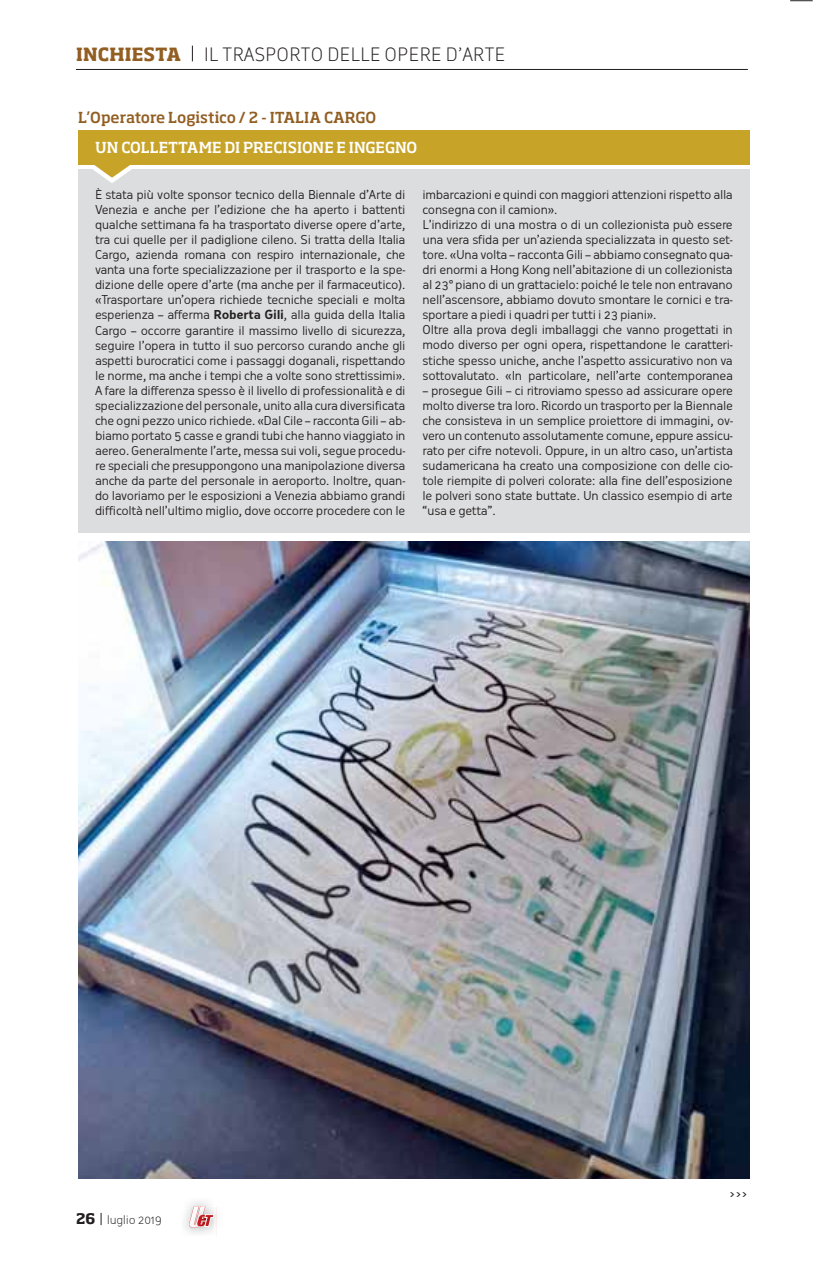
<style>
.page{position:relative;width:827px;height:1263px;background:#fff}
.page>*{position:absolute;margin:0;border:0;box-sizing:border-box;transform-origin:0 0}
.t1{font:300 18px "Oceania";color:#231f20}
.t2{font:700 18px "Soho Std";letter-spacing:.015em;color:#925e22}
.t3{font:500 15px "Soho Std";color:#925e22}
.t4{font:500 15px "Soho Std";letter-spacing:.005em;color:#fff}
.t5{font:12px/15px "Oceania";letter-spacing:-.03em;color:#231f20;text-align:justify}
.t6{font:300 11.7px "Oceania";letter-spacing:-.015em;color:#231f20}
.t7{font:500 9px "Soho Std";color:#231f20}
.s1{font-weight:700}
.s2{font-family:"Soho Std";font-weight:700;font-size:14.4px}
</style>
<div class="page">
<svg style="left:101px;top:1213px;width:1px;height:12px"></svg>
<img style="left:197px;top:1206px;width:19px;height:29px">
<svg style="left:189px;top:1206px;width:25px;height:22px"></svg>
<hr style="left:76px;top:69px;width:672px;height:1px;background:#231f20">
<img style="left:78px;top:541px;width:672px;height:638px">
<svg style="left:192px;top:46px;width:1px;height:15px"></svg>
<div style="left:78px;top:169px;width:672px;height:363px;background:#dcddde"></div>
<svg style="left:93px;top:165px;width:39px;height:18px"></svg>
<div style="left:78px;top:131px;width:672px;height:34px;background:#c7a328"></div>
<svg style="left:790px;top:0;width:23px;height:1px"></svg>
<h1 class="t2" style="left:76px;top:47px;width:106px">INCHIESTA</h1>
<h1 class="t1" style="left:204px;top:48px;width:303px">IL TRASPORTO DELLE OPERE D’ARTE</h1>
<p class="t3" style="left:78px;top:111px;width:300px">L’Operatore Logistico / 2 - ITALIA CARGO</p>
<p class="t4" style="left:95px;top:142px;width:324px">UN COLLETTAME DI PRECISIONE E INGEGNO</p>
<p class="t5" style="left:95px;top:188px;width:312px">È stata più volte sponsor tecnico della Biennale d’Arte di Venezia e anche per l’edizione che ha aperto i battenti qualche settimana fa ha trasportato diverse opere d’arte, tra cui quelle per il padiglione cileno. Si tratta della Italia Cargo, azienda romana con respiro internazionale, che vanta una forte specializzazione per il trasporto e la spe&shy;dizione delle opere d’arte (ma anche per il farmaceutico). «Trasportare un’opera richiede tecniche speciali e molta esperienza – afferma <span class="s1">Roberta Gili</span>, alla guida della Italia Cargo – occorre garantire il massimo livello di sicurezza, seguire l’opera in tutto il suo percorso curando anche gli aspetti burocratici come i passaggi doganali, rispettando le norme, ma anche i tempi che a volte sono strettissimi».<br>A fare la differenza spesso è il livello di professionalità e di specializzazione del personale, unito alla cura diversificata che ogni pezzo unico richiede. «Dal Cile – racconta Gili – ab&shy;biamo portato 5 casse e grandi tubi che hanno viaggiato in aereo. Generalmente l’arte, messa sui voli, segue procedu&shy;re speciali che presuppongono una manipolazione diversa anche da parte del personale in aeroporto. Inoltre, quan&shy;do lavoriamo per le esposizioni a Venezia abbiamo grandi difficoltà nell’ultimo miglio, dove occorre procedere con le</p>
<p class="t5" style="left:422px;top:188px;width:312px;text-align:left">imbarcazioni e quindi con maggiori attenzioni rispetto alla consegna con il camion».<br>L’indirizzo di una mostra o di un collezionista può essere una vera sfida per un’azienda specializzata in questo set&shy;tore. «Una volta – racconta Gili – abbiamo consegnato qua&shy;dri enormi a Hong Kong nell’abitazione di un collezionista al 23° piano di un grattacielo: poiché le tele non entravano nell’ascensore, abbiamo dovuto smontare le cornici e tra&shy;sportare a piedi i quadri per tutti i 23 piani».<br>Oltre alla prova degli imballaggi che vanno progettati in modo diverso per ogni opera, rispettandone le caratteri&shy;stiche spesso uniche, anche l’aspetto assicurativo non va sottovalutato. «In particolare, nell’arte contemporanea</p>
<p class="t5" style="left:422px;top:384px;width:312px">– prosegue Gili – ci ritroviamo spesso ad assicurare opere molto diverse tra loro. Ricordo un trasporto per la Biennale che consisteva in un semplice proiettore di immagini, ov&shy;vero un contenuto assolutamente comune, eppure assicu&shy;rato per cifre notevoli. Oppure, in un altro caso, un’artista sudamericana ha creato una composizione con delle cio&shy;tole riempite di polveri colorate: alla fine dell’esposizione le polveri sono state buttate. Un classico esempio di arte “usa e getta”.</p>
<p class="t6" style="left:76px;top:1215px;width:87px"><span class="s2">26</span> luglio 2019</p>
<p class="t7" style="left:729px;top:1191px;width:20px">&gt;&gt;&gt;</p>
</div>
